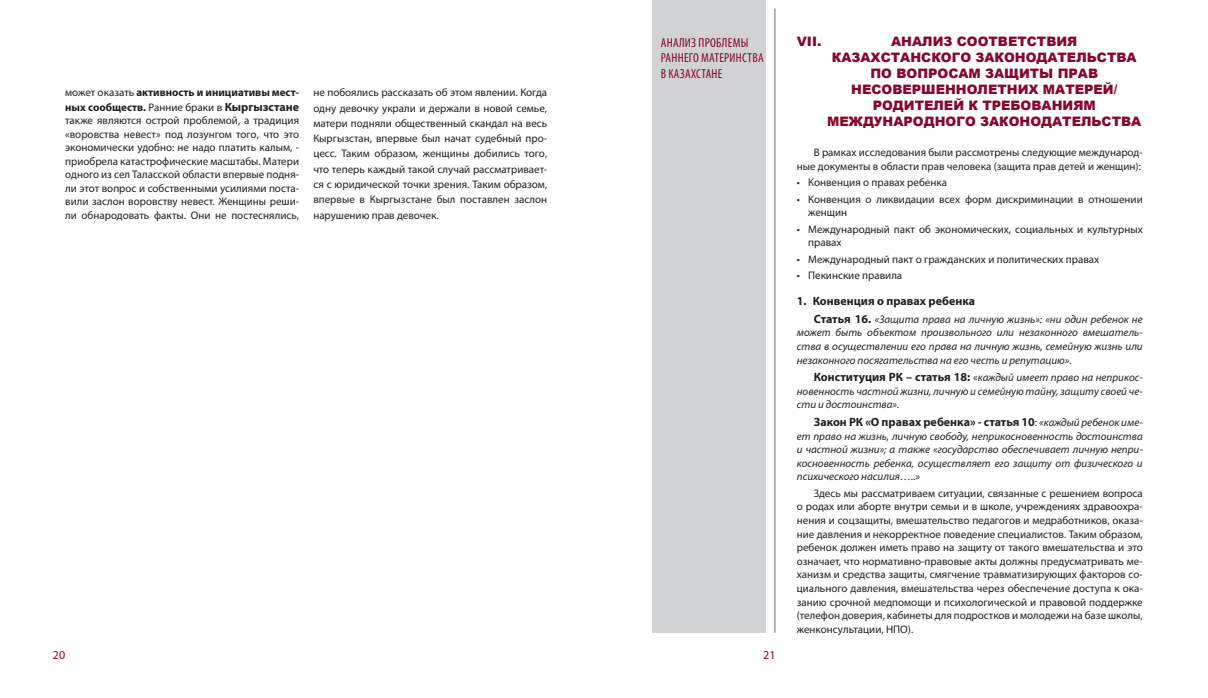
<style>
.page{position:relative;width:1208px;height:698px;background:#fff}
.page>*{position:absolute;margin:0;border:0;box-sizing:border-box;transform-origin:0 0}
.t1{font:900 13px/16px "Arial";color:#85092b;text-align:center}
.t2{font:condensed 13px/15.6px "Myriad Pro";letter-spacing:.02em;color:#85092b}
.t3{font:700 12px "Myriad Pro";color:#231f20}
.t4{font:12px "Myriad Pro";color:#85092b}
.t5{font:11px/13.6px "Myriad Pro";color:#231f20;text-align:justify}
.t6{font:italic 11px/13.6px "Myriad Pro";color:#231f20;text-align:justify}
.t7{font:700 11px/14.6px "Myriad Pro";color:#231f20}
.s1{font-weight:400}
.s2{font-size:12px}
.s3{font-weight:700;font-style:normal;font-size:12px}
.s4{font-style:normal}
.s5{font-weight:400;font-size:11px}
.s6{font-weight:400;font-style:italic;font-size:11px}
</style>
<div class="page">
<div style="left:652px;top:0;width:113px;height:632px;background:#d1d2d4"></div>
<hr style="left:774px;top:9px;width:1px;height:623px;background:#939598">
<p class="t7" style="left:65px;top:85px;width:235px"><span class="s1">может оказать</span> активность и инициативы мест&shy;ных сообществ. <span class="s1">Ранние браки в</span> <span class="s2">Кыргызстане</span></p>
<p class="t5" style="left:65px;top:114px;width:235px">также являются острой проблемой, а традиция «воровства невест» под лозунгом того, что это экономически удобно: не надо платить калым, - приобрела катастрофические масштабы. Матери одного из сел Таласской области впервые подня&shy;ли этот вопрос и собственными усилиями поста&shy;вили заслон воровству невест. Женщины реши&shy;ли обнародовать факты. Они не постеснялись,</p>
<p class="t5" style="left:313px;top:85px;width:235px;line-height:15.3px">не побоялись рассказать об этом явлении. Когда одну девочку украли и держали в новой семье, матери подняли общественный скандал на весь Кыргызстан, впервые был начат судебный про&shy;цесс. Таким образом, женщины добились того, что теперь каждый такой случай рассматривает&shy;ся с юридической точки зрения. Таким образом, впервые в Кыргызстане был поставлен заслон нарушению прав девочек.</p>
<p class="t2" style="left:661px;top:35px;width:104px">АНАЛИЗ ПРОБЛЕМЫ<br>РАННЕГО МАТЕРИНСТВА<br>В КАЗАХСТАНЕ</p>
<p class="t4" style="left:53px;top:647px;width:14px">20</p>
<p class="t4" style="left:763px;top:647px;width:14px">21</p>
<p class="t1" style="left:797px;top:33px;width:26px">VII.</p>
<p class="t1" style="left:827px;top:33px;width:316px">Анализ соответствия казахстанского законодательства по вопросам защиты прав несовершеннолетних матерей/ родителей к требованиям международного законодательства</p>
<p class="t5" style="left:797px;top:145px;width:347px;text-align:right">В рамках исследования были рассмотрены следующие международ&shy;ные документы в области прав человека (защита прав детей и женщин):</p>
<p class="t5" style="left:797px;top:175px;width:152px">• Конвенция о правах ребенка</p>
<p class="t5" style="left:808px;top:192px;width:336px;text-indent:-11px">• Конвенция о ликвидации всех форм дискриминации в отношении женщин</p>
<p class="t5" style="left:808px;top:222px;width:336px;text-indent:-11px">• Международный пакт об экономических, социальных и культурных правах</p>
<p class="t5" style="left:797px;top:252px;width:304px">• Международный пакт о гражданских и политических правах</p>
<p class="t5" style="left:797px;top:268px;width:107px">• Пекинские правила</p>
<p class="t3" style="left:797px;top:293px;width:180px">1. Конвенция о правах ребенка</p>
<p class="t6" style="left:797px;top:312px;width:347px;text-indent:17px"><span class="s3">Статья 16.</span> «Защита права на личную жизнь»: «ни один ребенок не может быть объектом произвольного или незаконного вмешатель&shy;ства в осуществлении его права на личную жизнь, семейную жизнь или незаконного посягательства на его честь и репутацию».</p>
<p class="t6" style="left:797px;top:370px;width:347px;text-indent:17px"><span class="s3">Конституция РК – статья 18:</span> <span class="s4">«</span>каждый имеет право на неприкос&shy;новенность частной жизни, личную и семейную тайну, защиту своей че&shy;сти и достоинства».</p>
<p class="t3" style="left:814px;top:414px;width:330px">Закон РК «О правах ребенка» - статья 10<span class="s5">:</span> <span class="s6">«каждый ребенок име-</span></p>
<p class="t6" style="left:797px;top:429px;width:347px">ет право на жизнь, личную свободу, неприкосновенность достоинства и частной жизни»; а также «государство обеспечивает личную непри&shy;косновенность ребенка, осуществляет его защиту от физического и психического насилия…..»</p>
<p class="t5" style="left:797px;top:486px;width:347px;text-indent:17px">Здесь мы рассматриваем ситуации, связанные с решением вопроса о родах или аборте внутри семьи и в школе, учреждениях здравоохра&shy;нения и соцзащиты, вмешательство педагогов и медработников, оказа&shy;ние давления и некорректное поведение специалистов. Таким образом, ребенок должен иметь право на защиту от такого вмешательства и это означает, что нормативно-правовые акты должны предусматривать ме&shy;ханизм и средства защиты, смягчение травматизирующих факторов со&shy;циального давления, вмешательства через обеспечение доступа к ока&shy;занию срочной медпомощи и психологической и правовой поддержке (телефон доверия, кабинеты для подростков и молодежи на базе школы, женконсультации, НПО).</p>
</div>
